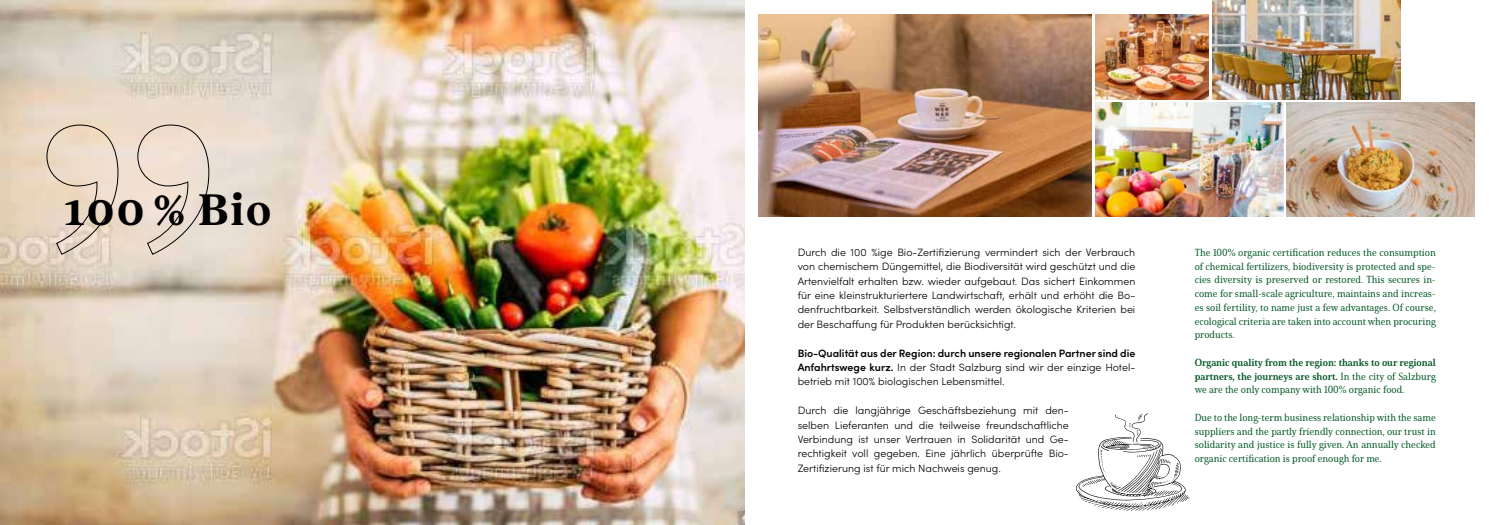
<style>
.page{position:relative;width:1489px;height:525px;background:#fff}
.page>*{position:absolute;margin:0;border:0;box-sizing:border-box;transform-origin:0 0}
.t1{font:700 43.75px "Lust Text";letter-spacing:.03em;color:#000}
.t2{font:300 10.62px/14.4px "Sofia Pro";color:#000;text-align:justify}
.t3{font:10px/13.8px "Solitas Serif Nor Med";color:#005724;text-align:justify}
.t4{font:10px/13.8px "Solitas Serif Nor Bol";color:#005724}
.s1{font-weight:600}
.s2{font-family:"Solitas Serif Nor Med"}
</style>
<div class="page">
<img style="left:0;top:0;width:744px;height:524px">
<img style="left:758px;top:14px;width:333px;height:202px">
<img style="left:1095px;top:14px;width:113px;height:85px">
<img style="left:1095px;top:103px;width:188px;height:113px">
<img style="left:1212px;top:0;width:188px;height:99px">
<img style="left:1286px;top:103px;width:188px;height:113px">
<svg style="left:46px;top:124px;width:163px;height:131px;background:#e4d4c5"></svg>
<svg style="left:1076px;top:413px;width:113px;height:97px"></svg>
<h1 class="t1" style="left:64px;top:184px;width:209px">100 % Bio</h1>
<p class="t2" style="left:797px;top:244px;width:339px">Durch die 100 %ige Bio-Zertifizierung vermindert sich der Verbrauch von chemischem Düngemittel, die Biodiversität wird geschützt und die Artenvielfalt erhalten bzw. wieder aufgebaut. Das sichert Einkommen für eine kleinstrukturiertere Landwirtschaft, erhält und erhöht die Bo&shy;denfruchtbarkeit. Selbstverständlich werden ökologische Kriterien bei der Beschaffung für Produkten berücksichtigt.</p>
<p class="t2" style="left:797px;top:345px;width:339px"><span class="s1">Bio-Qualität aus der Region: durch unsere regionalen Partner sind die Anfahrtswege kurz.</span> In der Stadt Salzburg sind wir der einzige Hotel&shy;betrieb mit 100% biologischen Lebensmittel.</p>
<p class="t2" style="left:797px;top:402px;width:273px">Durch die langjährige Geschäftsbeziehung mit den&shy;selben Lieferanten und die teilweise freundschaftliche Verbindung ist unser Vertrauen in Solidarität und Ge&shy;rechtigkeit voll gegeben. Eine jährlich überprüfte Bio-Zertifizierung ist für mich Nachweis genug.</p>
<p class="t3" style="left:1194px;top:245px;width:242px">The 100% organic certification reduces the consumption of chemical fertilizers, biodiversity is protected and spe&shy;cies diversity is preserved or restored. This secures in&shy;come for small-scale agriculture, maintains and increas&shy;es soil fertility, to name just a few advantages. Of course, ecological criteria are taken into account when procuring products.</p>
<p class="t4" style="left:1194px;top:355px;width:242px">Organic quality from the region: thanks to our regional partners, the journeys are short. <span class="s2">In the city of Salzburg</span></p>
<p class="t3" style="left:1194px;top:383px;width:211px">we are the only company with 100% organic food.</p>
<p class="t3" style="left:1194px;top:410px;width:242px">Due to the long-term business relationship with the same suppliers and the partly friendly connection, our trust in solidarity and justice is fully given. An annually checked organic certification is proof enough for me.</p>
</div>
